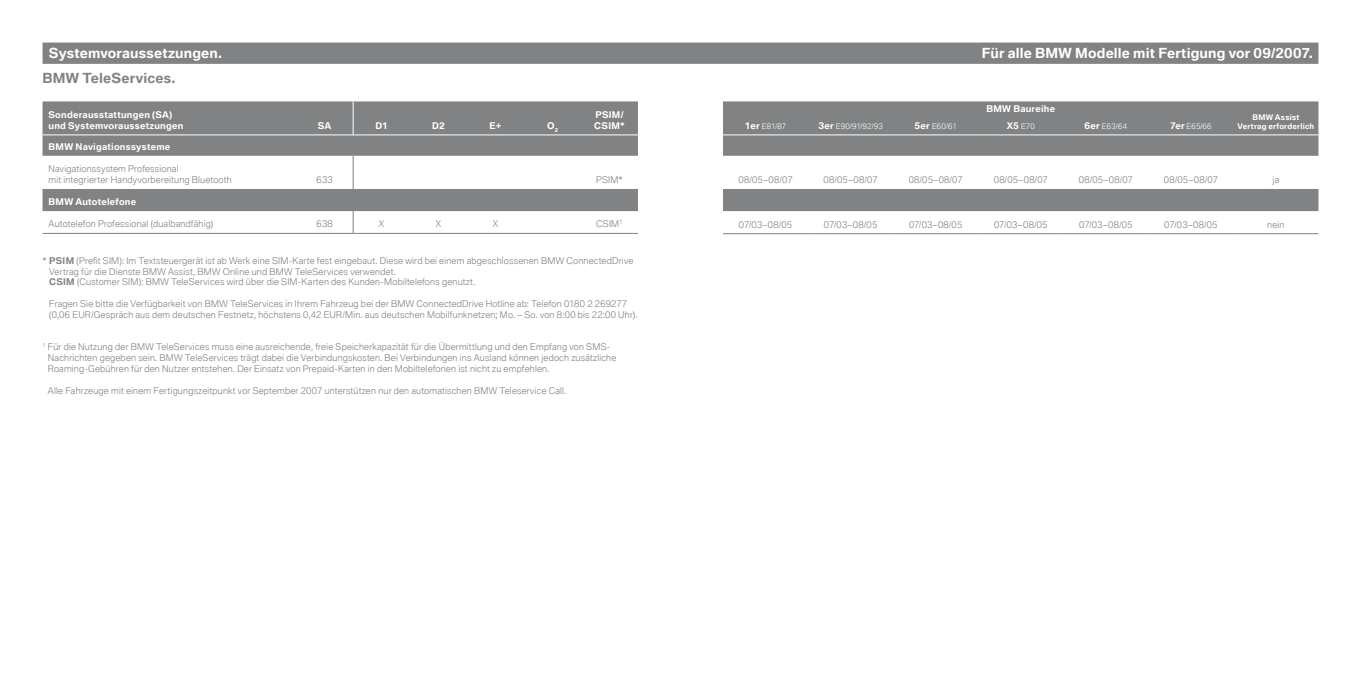
<style>
.page{position:relative;width:1361px;height:681px;background:#fff}
.page>*{position:absolute;margin:0;border:0;box-sizing:border-box;transform-origin:0 0}
.t1{font:700 13.5px "BMW Type Global Pro";letter-spacing:.01em;color:#fff}
.t2{font:700 13.5px "BMW Type Global Pro";letter-spacing:.015em;color:#808284}
.t3{font:300 9px/10.8px "BMW Type Global Pro";letter-spacing:.025em;color:#808284}
.t4{font:700 9px/10.8px "BMW Type Global Pro";letter-spacing:.025em;color:#fff}
.t5{font:300 7.5px "BMW Type Global Pro";letter-spacing:.02em;color:#fff}
.t6{font:700 7.5px/9px "BMW Type Global Pro";letter-spacing:.03em;color:#fff;text-align:center}
.s1{font-weight:700}
.s2{font-weight:700;font-size:9px}
</style>
<div class="page">
<svg style="left:43px;top:101px;width:595px;height:110px;fill:#808284"></svg>
<hr style="left:353px;top:101px;width:1px;height:33px;background:#fff">
<hr style="left:43px;top:134px;width:253px;height:1px;background:#fff">
<hr style="left:296px;top:134px;width:57px;height:1px;background:#fff">
<hr style="left:353px;top:134px;width:57px;height:1px;background:#fff">
<hr style="left:410px;top:134px;width:57px;height:1px;background:#fff">
<hr style="left:467px;top:134px;width:57px;height:1px;background:#fff">
<hr style="left:524px;top:134px;width:57px;height:1px;background:#fff">
<hr style="left:581px;top:134px;width:57px;height:1px;background:#fff">
<hr style="left:353px;top:156px;width:1px;height:33px;background:#808284">
<hr style="left:43px;top:233px;width:253px;height:1px;background:#808284">
<hr style="left:296px;top:233px;width:57px;height:1px;background:#808284">
<svg style="left:353px;top:189px;width:1px;height:44px"></svg>
<hr style="left:353px;top:233px;width:57px;height:1px;background:#808284">
<hr style="left:410px;top:233px;width:57px;height:1px;background:#808284">
<hr style="left:467px;top:233px;width:57px;height:1px;background:#808284">
<hr style="left:524px;top:233px;width:57px;height:1px;background:#808284">
<hr style="left:581px;top:233px;width:57px;height:1px;background:#808284">
<div style="left:43px;top:43px;width:1275px;height:21px;background:#808284;border:2px solid #808284"></div>
<svg style="left:723px;top:101px;width:595px;height:110px;fill:#808284"></svg>
<hr style="left:893px;top:101px;width:1px;height:33px;background:#808284">
<hr style="left:723px;top:134px;width:85px;height:1px;background:#fff">
<hr style="left:808px;top:134px;width:85px;height:1px;background:#fff">
<hr style="left:893px;top:134px;width:85px;height:1px;background:#fff">
<hr style="left:978px;top:134px;width:85px;height:1px;background:#fff">
<hr style="left:1063px;top:134px;width:85px;height:1px;background:#fff">
<hr style="left:1148px;top:134px;width:85px;height:1px;background:#fff">
<hr style="left:1233px;top:134px;width:85px;height:1px;background:#fff">
<hr style="left:723px;top:233px;width:85px;height:1px;background:#808284">
<hr style="left:808px;top:233px;width:85px;height:1px;background:#808284">
<hr style="left:893px;top:233px;width:85px;height:1px;background:#808284">
<hr style="left:978px;top:233px;width:85px;height:1px;background:#808284">
<hr style="left:1063px;top:233px;width:85px;height:1px;background:#808284">
<hr style="left:1148px;top:233px;width:85px;height:1px;background:#808284">
<hr style="left:1233px;top:233px;width:85px;height:1px;background:#808284">
<h1 class="t1" style="left:49px;top:46px;width:175px">Systemvoraussetzungen.</h1>
<h1 class="t1" style="left:982px;top:46px;width:332px">Für alle BMW Modelle mit Fertigung vor 09/2007.</h1>
<h1 class="t2" style="left:43px;top:71px;width:134px">BMW TeleServices.</h1>
<p class="t4" style="left:49px;top:109px;width:136px">Sonderausstattungen (SA) und Systemvoraussetzungen</p>
<p class="t4" style="left:318px;top:120px;width:15px">SA</p>
<p class="t4" style="left:375px;top:120px;width:14px">D1</p>
<p class="t4" style="left:432px;top:120px;width:14px">D2</p>
<p class="t4" style="left:489px;top:120px;width:13px">E+</p>
<p class="t4" style="left:547px;top:120px;width:12px">O<sub>2</sub></p>
<p class="t4" style="left:594px;top:109px;width:32px">PSIM/<br>CSIM*</p>
<p class="t4" style="left:49px;top:141px;width:123px">BMW Navigationssysteme</p>
<p class="t3" style="left:49px;top:164px;width:185px">Navigationssystem Professional<br>mit integrierter Handyvorbereitung Bluetooth</p>
<p class="t3" style="left:316px;top:175px;width:18px">633</p>
<p class="t3" style="left:596px;top:175px;width:28px">PSIM*</p>
<p class="t4" style="left:49px;top:196px;width:89px">BMW Autotelefone</p>
<p class="t3" style="left:49px;top:219px;width:166px">Autotelefon Professional (dualbandfähig)</p>
<p class="t3" style="left:316px;top:219px;width:18px">638</p>
<p class="t3" style="left:379px;top:219px;width:7px">X</p>
<p class="t3" style="left:436px;top:219px;width:7px">X</p>
<p class="t3" style="left:493px;top:219px;width:7px">X</p>
<p class="t3" style="left:596px;top:219px;width:28px">CSIM<sup>1</sup></p>
<p class="t3" style="left:49px;top:255px;width:586px;text-indent:-7px">* <span class="s1">PSIM</span> (Prefit SIM): Im Textsteuergerät ist ab Werk eine SIM-Karte fest eingebaut. Diese wird bei einem abgeschlossenen BMW ConnectedDrive<br>Vertrag für die Dienste BMW Assist, BMW Online und BMW TeleServices verwendet.<br><span class="s1">CSIM</span> (Customer SIM): BMW TeleServices wird über die SIM-Karten des Kunden-Mobiltelefons genutzt.</p>
<p class="t3" style="left:49px;top:299px;width:590px">Fragen Sie bitte die Verfügbarkeit von BMW TeleServices in Ihrem Fahrzeug bei der BMW ConnectedDrive Hotline ab: Telefon 0180 2 269277 (0,06 EUR/Gespräch aus dem deutschen Festnetz, höchstens 0,42 EUR/Min. aus deutschen Mobilfunknetzen; Mo. – So. von 8:00 bis 22:00 Uhr).</p>
<p class="t3" style="left:48px;top:342px;width:570px;text-indent:-5px"><sup>1</sup> Für die Nutzung der BMW TeleServices muss eine ausreichende, freie Speicherkapazität für die Übermittlung und den Empfang von SMS-<br>Nachrichten gegeben sein. BMW TeleServices trägt dabei die Verbindungskosten. Bei Verbindungen ins Ausland können jedoch zusätzliche<br>Roaming-Gebühren für den Nutzer entstehen. Der Einsatz von Prepaid-Karten in den Mobiltelefonen ist nicht zu empfehlen.</p>
<p class="t3" style="left:48px;top:385px;width:520px">Alle Fahrzeuge mit einem Fertigungszeitpunkt vor September 2007 unterstützen nur den automatischen BMW Teleservice Call.</p>
<p class="t4" style="left:986px;top:103px;width:70px">BMW Baureihe</p>
<p class="t5" style="left:745px;top:121px;width:43px"><span class="s2">1er</span> E81/87</p>
<p class="t5" style="left:818px;top:121px;width:66px"><span class="s2">3er</span> E90/91/92/93</p>
<p class="t5" style="left:914px;top:121px;width:44px"><span class="s2">5er</span> E60/61</p>
<p class="t5" style="left:1006px;top:121px;width:30px"><span class="s2">X5</span> E70</p>
<p class="t5" style="left:1084px;top:121px;width:44px"><span class="s2">6er</span> E63/64</p>
<p class="t5" style="left:1170px;top:121px;width:43px"><span class="s2">7er</span> E65/66</p>
<p class="t6" style="left:1237px;top:113px;width:78px">BMW Assist<br>Vertrag erforderlich</p>
<p class="t3" style="left:738px;top:175px;width:56px">08/05–08/07</p>
<p class="t3" style="left:823px;top:175px;width:56px">08/05–08/07</p>
<p class="t3" style="left:908px;top:175px;width:56px">08/05–08/07</p>
<p class="t3" style="left:993px;top:175px;width:56px">08/05–08/07</p>
<p class="t3" style="left:1079px;top:175px;width:56px">08/05–08/07</p>
<p class="t3" style="left:1164px;top:175px;width:56px">08/05–08/07</p>
<p class="t3" style="left:1272px;top:175px;width:8px">ja</p>
<p class="t3" style="left:739px;top:219px;width:55px">07/03–08/05</p>
<p class="t3" style="left:824px;top:219px;width:55px">07/03–08/05</p>
<p class="t3" style="left:909px;top:219px;width:55px">07/03–08/05</p>
<p class="t3" style="left:994px;top:219px;width:55px">07/03–08/05</p>
<p class="t3" style="left:1079px;top:219px;width:55px">07/03–08/05</p>
<p class="t3" style="left:1164px;top:219px;width:55px">07/03–08/05</p>
<p class="t3" style="left:1267px;top:219px;width:19px">nein</p>
</div>
